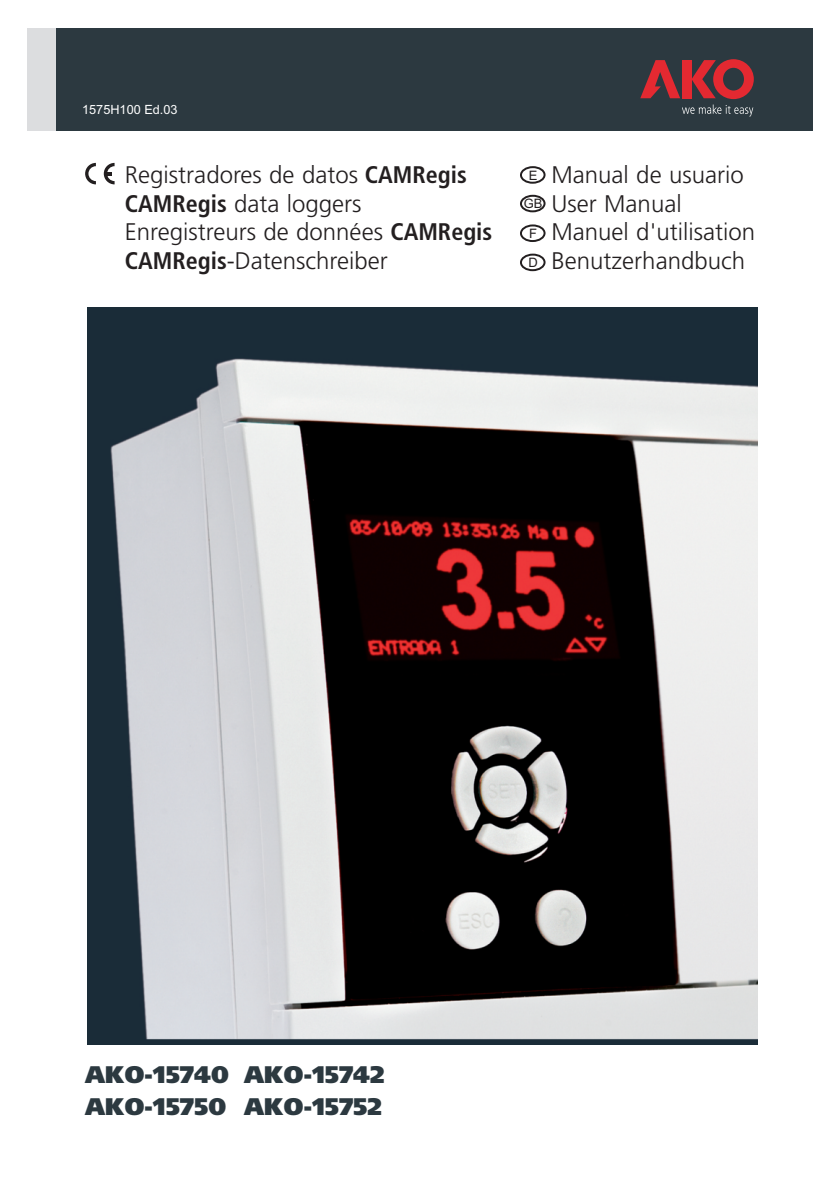
<style>
.page{position:relative;width:840px;height:1191px;background:#fff}
.page>*{position:absolute;margin:0;border:0;box-sizing:border-box;transform-origin:0 0}
.t1{font:300 24px "Frutiger 45";color:#231f20}
.t2{font:900 24px/32px "Frutiger 95";color:#2c3940}
.t3{font:13px "Arial";color:#231f20}
.t4{font:12.6px "Arial";color:#fff}
.s1{font-family:"Frutiger 67";font-weight:700;font-stretch:condensed}
</style>
<div class="page">
<svg style="left:85px;top:163px;width:11px;height:21px"></svg>
<svg style="left:104px;top:163px;width:10px;height:21px"></svg>
<div style="left:55px;top:28px;width:757px;height:102px;background:#2c3940"></div>
<div style="left:27px;top:28px;width:28px;height:102px;background:#dcdddf"></div>
<div style="left:519px;top:166px;width:26px;height:18px;border:2px solid #231f20;border-radius:50%"></div>
<div style="left:519px;top:224px;width:26px;height:18px;border:2px solid #231f20;border-radius:50%"></div>
<div style="left:519px;top:253px;width:26px;height:18px;border:2px solid #231f20;border-radius:50%"></div>
<div style="left:519px;top:195px;width:26px;height:17px;border:2px solid #231f20;border-radius:50%"></div>
<svg style="left:682px;top:105px;width:70px;height:11px"></svg>
<svg style="left:640px;top:60px;width:39px;height:38px"></svg>
<div style="left:681px;top:60px;width:10px;height:38px;background:#e42931"></div>
<svg style="left:691px;top:59px;width:62px;height:40px"></svg>
<img style="left:88px;top:307px;width:669px;height:737px">
<p class="t4" style="left:82px;top:105px;width:97px">1575H100 Ed.03</p>
<p class="t1" style="left:125px;top:165px;width:343px">Registradores de datos <span class="s1">CAMRegis</span></p>
<p class="t1" style="left:551px;top:165px;width:194px">Manual de usuario</p>
<p class="t1" style="left:125px;top:194px;width:238px"><span class="s1">CAMRegis</span> data loggers</p>
<p class="t1" style="left:551px;top:194px;width:132px">User Manual</p>
<p class="t1" style="left:125px;top:222px;width:368px">Enregistreurs de données <span class="s1">CAMRegis</span></p>
<p class="t1" style="left:551px;top:222px;width:205px">Manuel d'utilisation</p>
<p class="t1" style="left:125px;top:251px;width:264px"><span class="s1">CAMRegis</span>-Datenschreiber</p>
<p class="t1" style="left:551px;top:251px;width:195px">Benutzerhandbuch</p>
<p class="t3" style="left:528px;top:170px;width:10px">E</p>
<p class="t3" style="left:523px;top:199px;width:20px">GB</p>
<p class="t3" style="left:528px;top:228px;width:9px">F</p>
<p class="t3" style="left:528px;top:257px;width:11px">D</p>
<p class="t2" style="left:85px;top:1060px;width:145px">AKO-15740<br>AKO-15750</p>
<p class="t2" style="left:244px;top:1060px;width:141px">AKO-15742<br>AKO-15752</p>
</div>
